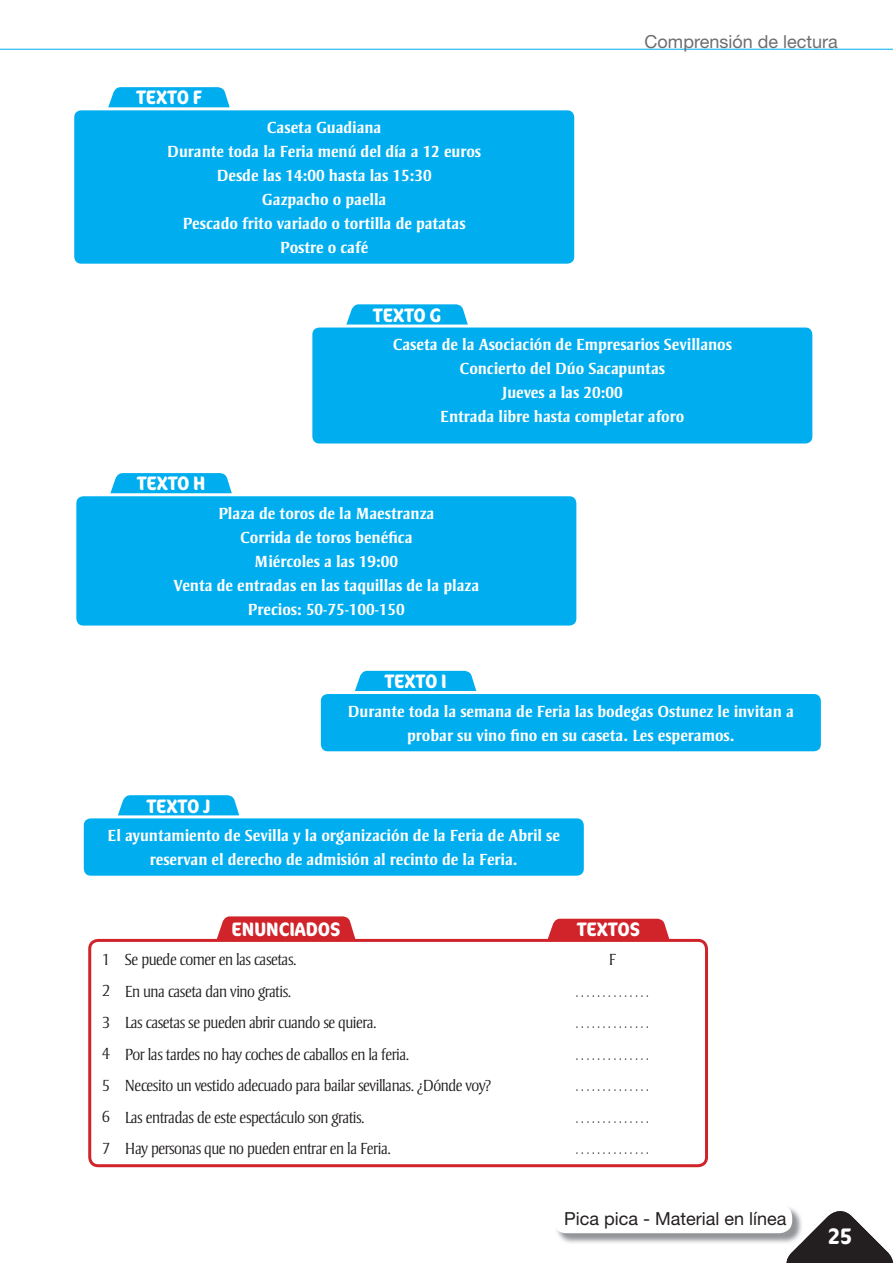
<style>
.page{position:relative;width:893px;height:1263px;background:#fff}
.page>*{position:absolute;margin:0;border:0;box-sizing:border-box;transform-origin:0 0}
.t1{font:700 condensed 22.5px "Cocon";color:#fff}
.t2{font:700 condensed 19.5px "Cocon";letter-spacing:-.02em;color:#fff}
.t3{font:700 condensed 19.5px "Cocon";color:#fff}
.t4{font:18px "Helvetica Neue";color:#231f20}
.t5{font:18px "Helvetica Neue";color:#6c6d70}
.t6{font:700 16.5px/24px "Strayhorn MT Std";color:#fff;text-align:center}
.t7{font:300 16.5px/31.5px "Strayhorn MT Std";letter-spacing:-.025em;color:#231f20;text-align:justify}
.t8{font:100 16.5px/31.5px "Helvetica Neue";color:#231f20;text-align:justify}
</style>
<div class="page">
<img style="left:557px;top:1230px;width:223px;height:13px">
<svg style="left:780px;top:1208px;width:113px;height:55px"></svg>
<div style="left:553px;top:1204px;width:239px;height:29px;background:#fff;border-radius:13px"></div>
<hr style="left:0;top:49px;width:893px;height:1px;background:#00aeef">
<svg style="left:108px;top:87px;width:122px;height:20px;background:#12b3f0"></svg>
<svg style="left:346px;top:304px;width:122px;height:20px;background:#14b4f0"></svg>
<svg style="left:110px;top:473px;width:122px;height:20px;background:#11b3f0"></svg>
<svg style="left:355px;top:671px;width:122px;height:20px;background:#10b3ef"></svg>
<svg style="left:118px;top:795px;width:121px;height:20px;background:#11b3f0"></svg>
<div style="left:73px;top:109px;width:503px;height:156px;background:#00aeef;border-radius:9px"></div>
<div style="left:71px;top:107px;width:506px;height:160px;border:3px solid #fff;border-radius:9px"></div>
<div style="left:311px;top:326px;width:503px;height:119px;background:#00aeef;border-radius:9px"></div>
<div style="left:309px;top:324px;width:506px;height:122px;border:3px solid #fff;border-radius:9px"></div>
<div style="left:75px;top:495px;width:503px;height:132px;background:#00aeef;border-radius:9px"></div>
<div style="left:73px;top:493px;width:506px;height:136px;border:3px solid #fff;border-radius:9px"></div>
<div style="left:319px;top:692px;width:503px;height:61px;background:#00aeef;border-radius:9px"></div>
<div style="left:318px;top:691px;width:506px;height:63px;border:3px solid #fff;border-radius:9px"></div>
<div style="left:82px;top:817px;width:503px;height:60px;background:#00aeef;border-radius:9px"></div>
<div style="left:81px;top:815px;width:506px;height:64px;border:3px solid #fff;border-radius:9px"></div>
<svg style="left:546px;top:919px;width:125px;height:20px;background:#d4353c"></svg>
<svg style="left:214px;top:916px;width:143px;height:23px;background:#d5393f"></svg>
<div style="left:88px;top:939px;width:620px;height:228px;border:3px solid #d1232a;border-radius:9px"></div>
<p class="t2" style="left:136px;top:90px;width:67px">TEXTO F</p>
<p class="t6" style="left:167px;top:117px;width:315px">Caseta Guadiana<br>Durante toda la Feria menú del día a 12 euros<br>Desde las 14:00 hasta las 15:30<br>Gazpacho o paella<br>Pescado frito variado o tortilla de patatas<br>Postre o café</p>
<p class="t2" style="left:373px;top:308px;width:70px">TEXTO G</p>
<p class="t5" style="left:645px;top:35px;width:195px">Comprensión de lectura</p>
<p class="t2" style="left:137px;top:476px;width:70px">TEXTO H</p>
<p class="t6" style="left:393px;top:334px;width:341px">Caseta de la Asociación de Empresarios Sevillanos Concierto del Dúo Sacapuntas<br>Jueves a las 20:00<br>Entrada libre hasta completar aforo</p>
<p class="t6" style="left:173px;top:503px;width:307px">Plaza de toros de la Maestranza<br>Corrida de toros benéfica<br>Miércoles a las 19:00<br>Venta de entradas en las taquillas de la plaza<br>Precios: 50-75-100-150</p>
<p class="t2" style="left:385px;top:674px;width:64px">TEXTO I</p>
<p class="t2" style="left:147px;top:798px;width:65px">TEXTO J</p>
<p class="t6" style="left:348px;top:700px;width:448px">Durante toda la semana de Feria las bodegas Ostunez le invitan a probar su vino fino en su caseta. Les esperamos.</p>
<p class="t6" style="left:108px;top:825px;width:454px">El ayuntamiento de Sevilla y la organización de la Feria de Abril se reservan el derecho de admisión al recinto de la Feria.</p>
<p class="t3" style="left:232px;top:922px;width:110px">ENUNCIADOS</p>
<p class="t2" style="left:577px;top:922px;width:65px">TEXTOS</p>
<p class="t7" style="left:102px;top:944px;width:9px">1<br>2<br>3<br>4<br>5<br>6<br>7</p>
<p class="t7" style="left:125px;top:945px;width:368px;text-align:left">Se puede comer en las casetas.<br>En una caseta dan vino gratis.<br>Las casetas se pueden abrir cuando se quiera.<br>Por las tardes no hay coches de caballos en la feria.<br>Necesito un vestido adecuado para bailar sevillanas. ¿Dónde voy?<br>Las entradas de este espectáculo son gratis.<br>Hay personas que no pueden entrar en la Feria.</p>
<p class="t7" style="left:609px;top:945px;width:9px">F</p>
<p class="t8" style="left:575px;top:976px;width:76px">.............. .............. .............. .............. .............. ..............</p>
<p class="t4" style="left:564px;top:1212px;width:224px">Pica pica - Material en línea</p>
<h1 class="t1" style="left:828px;top:1227px;width:25px">25</h1>
</div>
